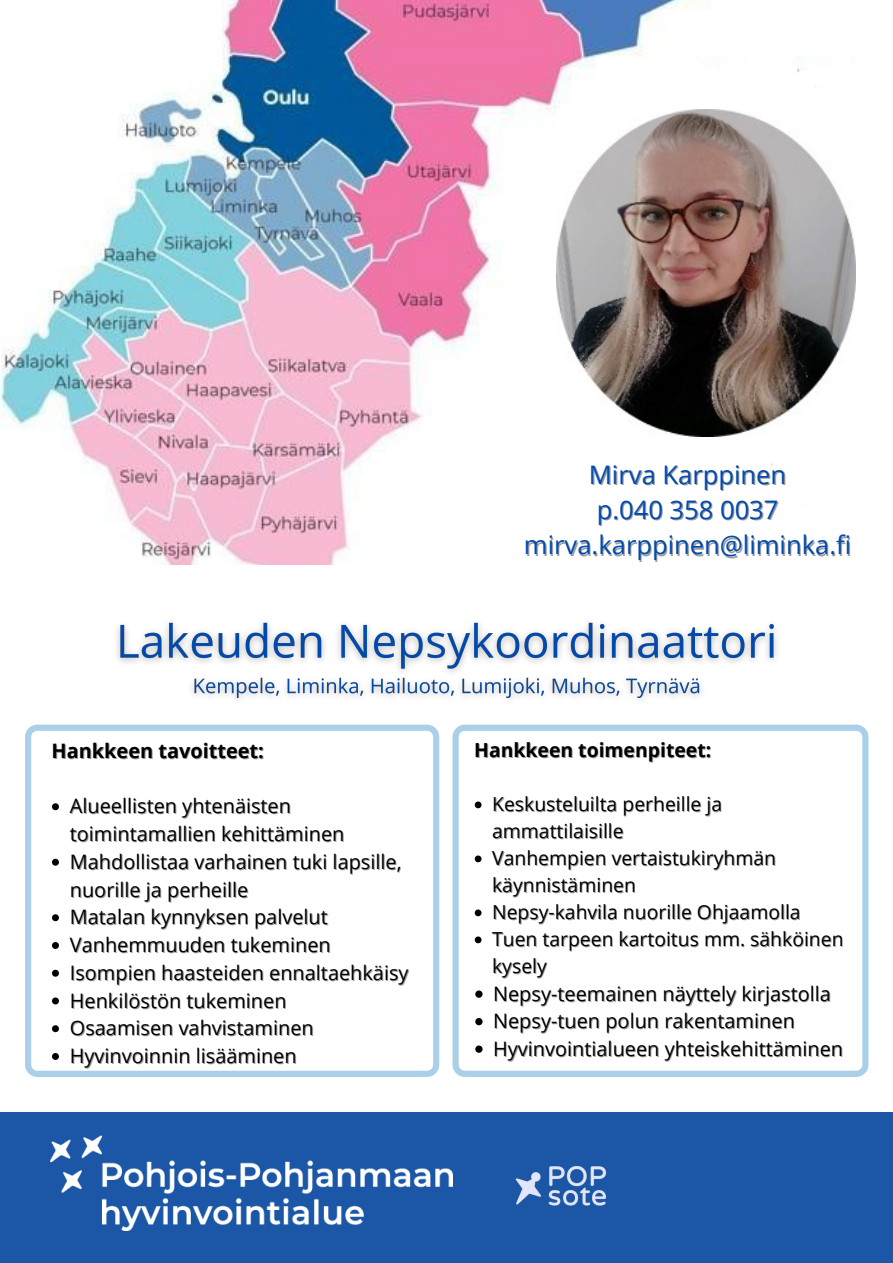
<style>
.page{position:relative;width:893px;height:1263px;background:#fff}
.page>*{position:absolute;margin:0;border:0;box-sizing:border-box;transform-origin:0 0}
.t1{font:25.58px/35.5px "Open Sans";color:#004aad;text-align:center}
.t2{font:19.95px/27.8px "Open Sans";color:#000}
.t3{font:700 19.95px "Open Sans";color:#000}
.t4{font:19.35px/27px "Open Sans";color:#000}
.t5{font:700 19.35px "Open Sans";color:#000}
.s1{color:rgb(0 0 0/.4)}
</style>
<div class="page">
<div style="left:0;top:1112px;width:893px;height:151px;background:#1c57a7"></div>
<img style="left:0;top:0;width:824px;height:565px">
<img style="left:556px;top:110px;width:299px;height:327px">
<img style="left:51px;top:1136px;width:401px;height:94px">
<img style="left:515px;top:1166px;width:92px;height:40px">
<svg style="left:25px;top:725px;width:414px;height:352px"></svg>
<svg style="left:452px;top:725px;width:416px;height:352px"></svg>
<img style="left:117px;top:622px;width:660px;height:77px">
<svg style="left:52px;top:803px;width:7px;height:7px"></svg>
<svg style="left:52px;top:859px;width:7px;height:7px"></svg>
<svg style="left:52px;top:914px;width:7px;height:7px"></svg>
<svg style="left:52px;top:942px;width:7px;height:7px"></svg>
<svg style="left:52px;top:970px;width:7px;height:7px"></svg>
<svg style="left:52px;top:997px;width:7px;height:7px"></svg>
<svg style="left:52px;top:1025px;width:7px;height:7px"></svg>
<svg style="left:52px;top:1053px;width:7px;height:7px"></svg>
<svg style="left:475px;top:801px;width:6px;height:7px"></svg>
<svg style="left:475px;top:855px;width:6px;height:7px"></svg>
<svg style="left:475px;top:909px;width:6px;height:7px"></svg>
<svg style="left:475px;top:936px;width:6px;height:7px"></svg>
<svg style="left:475px;top:990px;width:7px;height:8px"></svg>
<svg style="left:475px;top:1018px;width:7px;height:7px"></svg>
<svg style="left:475px;top:1045px;width:7px;height:8px"></svg>
<p class="t1" style="left:524px;top:456px;width:329px">Mirva Karppinen<br>p.040 358 0037 mirva.karppinen@liminka.fi</p>
<p class="t3" style="left:51px;top:737px;width:214px">Hankkeen tavoitteet:</p>
<p class="t2" style="left:70px;top:792px;width:340px"><span class="s1">A</span>lueellisten yhtenäisten toimintamallien kehittäminen<br>Mahdollistaa varhainen tuki lapsille, nuorille ja perheille<br>Matalan kynnyksen palvelut<br>Vanhemmuuden tukeminen<br>Isompien haasteiden ennaltaehkäisy<br>Henkilöstön tukeminen<br>Osaamisen vahvistaminen<br>Hyvinvoinnin lisääminen</p>
<p class="t5" style="left:474px;top:737px;width:238px">Hankkeen toimenpiteet:</p>
<p class="t4" style="left:492px;top:790px;width:353px">Keskusteluilta perheille ja ammattilaisille<br>Vanhempien vertaistukiryhmän käynnistäminen<br>Nepsy-kahvila nuorille Ohjaamolla<br>Tuen tarpeen kartoitus mm. sähköinen kysely</p>
<p class="t2" style="left:493px;top:979px;width:351px;line-height:27.5px">Nepsy-teemainen näyttely kirjastolla<br>Nepsy-tuen polun rakentaminen<br>Hyvinvointialueen yhteiskehittäminen</p>
</div>
